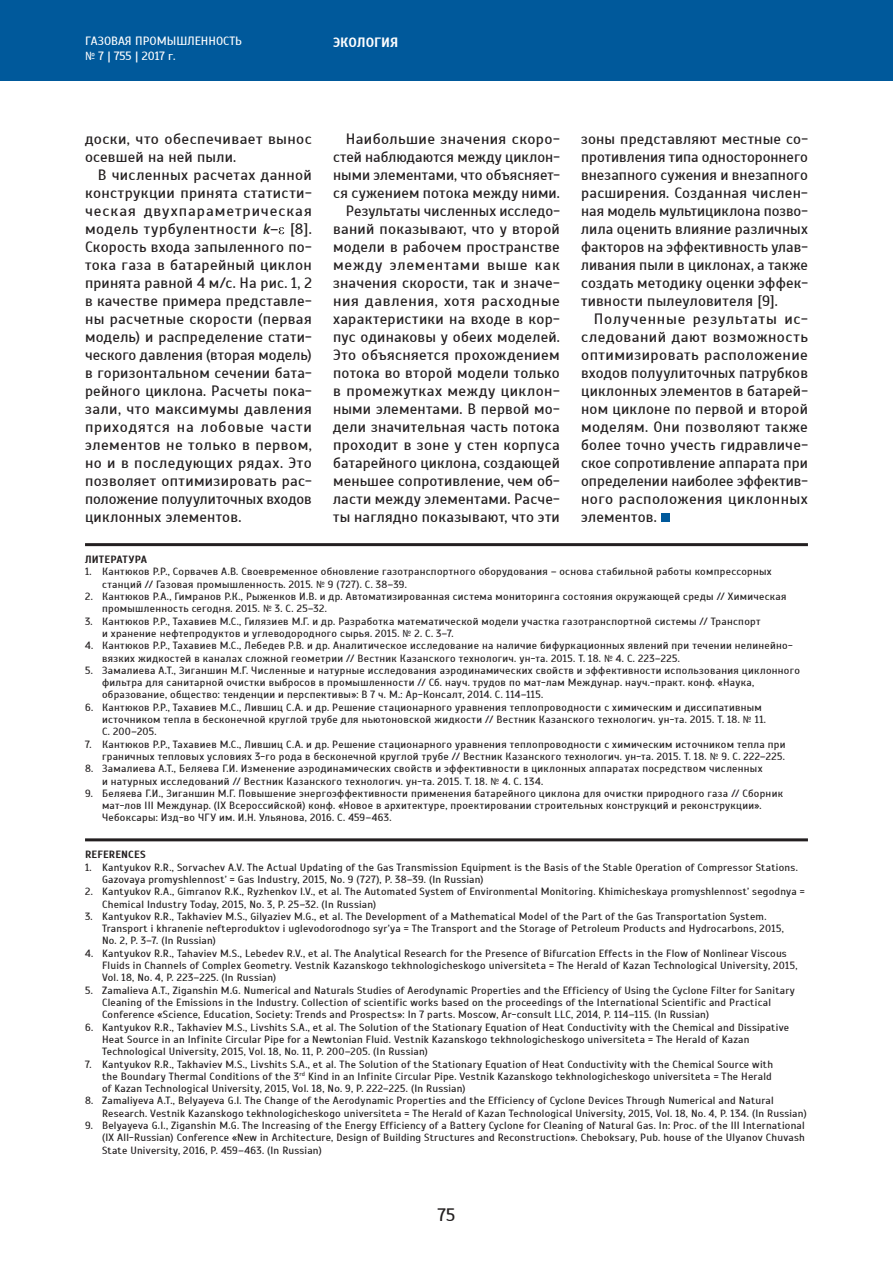
<style>
.page{position:relative;width:893px;height:1263px;background:#fff}
.page>*{position:absolute;margin:0;border:0;box-sizing:border-box;transform-origin:0 0}
.t1{font:18px "Scada";color:#231f20}
.text-main{font:15px/18px "Scada";letter-spacing:.01em;color:#231f20;text-align:justify}
.t2{font:700 13.5px "Scada";color:#fff}
.t3{font:12px/14.4px "Scada";color:#fff}
.t4{font:10.5px/12.3px "Scada";letter-spacing:.025em;color:#231f20}
.Literatura_zag{font:700 10.5px "Scada";letter-spacing:.02em;color:#231f20}
.s1{font-family:"Officina Sans C"}
.s2{font-style:italic}
</style>
<div class="page">
<div style="left:0;top:0;width:893px;height:81px;background:#00599b"></div>
<svg style="left:279px;top:227px;width:5px;height:7px"></svg>
<div style="left:661px;top:513px;width:9px;height:9px;background:#00599b"></div>
<hr style="left:85px;top:543px;width:723px;height:3px;background:#231f20">
<hr style="left:85px;top:838px;width:723px;height:3px;background:#231f20">
<p class="t3" style="left:85px;top:34px;width:158px">ГАЗОВАЯ ПРОМЫШЛЕННОСТЬ <span class="s1">№</span> 7 | 755 | 2017 г.</p>
<p class="t2" style="left:333px;top:34px;width:67px">ЭКОЛОГИЯ</p>
<p class="text-main" style="left:85px;top:130px;width:228px">доски, что обеспечивает вынос осевшей на ней пыли.</p>
<p class="text-main" style="left:85px;top:166px;width:228px;text-indent:13px">В численных расчетах данной конструкции принята статисти&shy;ческая двухпараметрическая модель турбулентности <span class="s2">k</span>– [8].<br>Скорость входа запыленного по&shy;тока газа в батарейный циклон принята равной 4 м/с. На рис. 1, 2 в качестве примера представле&shy;ны расчетные скорости (первая модель) и распределение стати&shy;ческого давления (вторая модель) в горизонтальном сечении бата&shy;рейного циклона. Расчеты пока&shy;зали, что максимумы давления приходятся на лобовые части элементов не только в первом, но и в последующих рядах. Это позволяет оптимизировать рас&shy;положение полуулиточных входов циклонных элементов.</p>
<p class="text-main" style="left:333px;top:130px;width:228px;text-indent:13px">Наибольшие значения скоро&shy;стей наблюдаются между циклон&shy;ными элементами, что объясняет&shy;ся сужением потока между ними.</p>
<p class="text-main" style="left:333px;top:202px;width:228px;text-indent:13px">Результаты численных исследо&shy;ваний показывают, что у второй модели в рабочем пространстве между элементами выше как значения скорости, так и значе&shy;ния давления, хотя расходные характеристики на входе в кор&shy;пус одинаковы у обеих моделей.<br>Это объясняется прохождением потока во второй модели только в промежутках между циклон&shy;ными элементами. В первой мо&shy;дели значительная часть потока проходит в зоне у стен корпуса батарейного циклона, создающей меньшее сопротивление, чем об&shy;ласти между элементами. Расче&shy;ты наглядно показывают, что эти</p>
<p class="text-main" style="left:581px;top:130px;width:228px">зоны представляют местные со&shy;противления типа одностороннего внезапного сужения и внезапного расширения. Созданная числен&shy;ная модель мультициклона позво&shy;лила оценить влияние различных факторов на эффективность улав&shy;ливания пыли в циклонах, а также создать методику оценки эффек&shy;тивности пылеуловителя [9].</p>
<p class="text-main" style="left:581px;top:310px;width:228px;text-indent:13px">Полученные результаты ис&shy;следований дают возможность оптимизировать расположение входов полуулиточных патрубков циклонных элементов в батарей&shy;ном циклоне по первой и второй моделям. Они позволяют также более точно учесть гидравличе&shy;ское сопротивление аппарата при определении наиболее эффектив&shy;ного расположения циклонных элементов.</p>
<p class="Literatura_zag" style="left:85px;top:553px;width:64px">ЛИТЕРАТУРА</p>
<p class="t4" style="left:102px;top:566px;width:671px;text-indent:-17px">1. Кантюков Р.Р., Сорвачев А.В. Своевременное обновление газотранспортного оборудования – основа стабильной работы компрессорных станций // Газовая промышленность. 2015. <span class="s1">№</span> 9 (727). С. 38–39.</p>
<p class="t4" style="left:102px;top:590px;width:686px;text-indent:-17px">2. Кантюков Р.А., Гимранов Р.К., Рыженков И.В. и др. Автоматизированная система мониторинга состояния окружающей среды // Химическая промышленность сегодня. 2015. <span class="s1">№</span> 3. С. 25–32.</p>
<p class="t4" style="left:102px;top:615px;width:660px;text-indent:-17px">3. Кантюков Р.Р., Тахавиев М.С., Гилязиев М.Г. и др. Разработка математической модели участка газотранспортной системы // Транспорт и хранение нефтепродуктов и углеводородного сырья. 2015. <span class="s1">№</span> 2. С. 3–7.</p>
<p class="t4" style="left:102px;top:639px;width:692px;text-indent:-17px">4. Кантюков Р.Р., Тахавиев М.С., Лебедев Р.В. и др. Аналитическое исследование на наличие бифуркационных явлений при течении нелинейно&shy;вязких жидкостей в каналах сложной геометрии // Вестник Казанского технологич. ун-та. 2015. Т. 18. <span class="s1">№</span> 4. С. 223–225.</p>
<p class="t4" style="left:102px;top:664px;width:699px;text-indent:-17px">5. Замалиева А.Т., Зиганшин М.Г. Численные и натурные исследования аэродинамических свойств и эффективности использования циклонного фильтра для санитарной очистки выбросов в промышленности // Сб. науч. трудов по мат-лам Междунар. науч.-практ. конф. «Наука, образование, общество: тенденции и перспективы»: В 7 ч. М.: Ар-Консалт, 2014. С. 114–115.</p>
<p class="t4" style="left:102px;top:701px;width:665px;text-indent:-17px">6. Кантюков Р.Р., Тахавиев М.С., Лившиц С.А. и др. Решение стационарного уравнения теплопроводности с химическим и диссипативным источником тепла в бесконечной круглой трубе для ньютоновской жидкости // Вестник Казанского технологич. ун-та. 2015. Т. 18. <span class="s1">№</span> 11.<br>С. 200–205.</p>
<p class="t4" style="left:85px;top:738px;width:702px;text-align:right">7. Кантюков Р.Р., Тахавиев М.С., Лившиц С.А. и др. Решение стационарного уравнения теплопроводности с химическим источником тепла при граничных тепловых условиях 3-го рода в бесконечной круглой трубе // Вестник Казанского технологич. ун-та. 2015. Т. 18. <span class="s1">№</span> 9. С. 222–225.</p>
<p class="t4" style="left:102px;top:762px;width:662px;text-indent:-17px">8. Замалиева А.Т., Беляева Г.И. Изменение аэродинамических свойств и эффективности в циклонных аппаратах посредством численных и натурных исследований // Вестник Казанского технологич. ун-та. 2015. Т. 18. <span class="s1">№</span> 4. С. 134.</p>
<p class="t4" style="left:102px;top:787px;width:682px;text-indent:-17px">9. Беляева Г.И., Зиганшин М.Г. Повышение энергоэффективности применения батарейного циклона для очистки природного газа // Сборник мат-лов III Междунар. (IX Всероссийской) конф. «Новое в архитектуре, проектировании строительных конструкций и реконструкции».<br>Чебоксары: Изд-во ЧГУ им. И.Н. Ульянова, 2016. С. 459–463.</p>
<p class="Literatura_zag" style="left:85px;top:849px;width:62px">REFERENCES</p>
<p class="t4" style="left:102px;top:861px;width:697px;text-indent:-17px">1. Kantyukov R.R., Sorvachev A.V. The Actual Updating of the Gas Transmission Equipment is the Basis of the Stable Operation of Compressor Stations.<br>Gazovaya promyshlennost’ = Gas Industry, 2015, No. 9 (727), P. 38–39. (In Russian)</p>
<p class="t4" style="left:102px;top:885px;width:704px;text-indent:-17px">2. Kantyukov R.A., Gimranov R.K., Ryzhenkov I.V., et al. The Automated System of Environmental Monitoring. Khimicheskaya promyshlennost’ segodnya =<br>Chemical Industry Today, 2015, No. 3, P. 25–32. (In Russian)</p>
<p class="t4" style="left:102px;top:910px;width:683px;text-indent:-17px">3. Kantyukov R.R., Takhaviev M.S., Gilyaziev M.G., et al. The Development of a Mathematical Model of the Part of the Gas Transportation System.<br>Transport i khranenie nefteproduktov i uglevodorodnogo syr’ya = The Transport and the Storage of Petroleum Products and Hydrocarbons, 2015,<br>No. 2, P. 3–7. (In Russian)</p>
<p class="t4" style="left:102px;top:947px;width:697px;text-indent:-17px">4. Kantyukov R.R., Tahaviev M.S., Lebedev R.V., et al. The Analytical Research for the Presence of Bifurcation Effects in the Flow of Nonlinear Viscous<br>Fluids in Channels of Complex Geometry. Vestnik Kazanskogo tekhnologicheskogo universiteta = The Herald of Kazan Technological University, 2015,<br>Vol. 18, No. 4, P. 223–225. (In Russian)</p>
<p class="t4" style="left:102px;top:984px;width:694px;text-indent:-17px">5. Zamalieva A.T., Ziganshin M.G. Numerical and Naturals Studies of Aerodynamic Properties and the Efficiency of Using the Cyclone Filter for Sanitary<br>Cleaning of the Emissions in the Industry. Collection of scientific works based on the proceedings of the International Scientific and Practical<br>Conference «Science, Education, Society: Trends and Prospects»: In 7 parts. Moscow, Ar-consult LLC, 2014, P. 114–115. (In Russian)</p>
<p class="t4" style="left:102px;top:1021px;width:689px;text-indent:-17px">6. Kantyukov R.R., Takhaviev M.S., Livshits S.A., et al. The Solution of the Stationary Equation of Heat Conductivity with the Chemical and Dissipative<br>Heat Source in an Infinite Circular Pipe for a Newtonian Fluid. Vestnik Kazanskogo tekhnologicheskogo universiteta = The Herald of Kazan<br>Technological University, 2015, Vol. 18, No. 11, P. 200–205. (In Russian)</p>
<p class="t4" style="left:102px;top:1058px;width:673px;text-indent:-17px">7. Kantyukov R.R., Takhaviev M.S., Livshits S.A., et al. The Solution of the Stationary Equation of Heat Conductivity with the Chemical Source with the Boundary Thermal Conditions of the 3<sup>rd</sup> Kind in an Infinite Circular Pipe. Vestnik Kazanskogo tekhnologicheskogo universiteta = The Herald of Kazan Technological University, 2015, Vol. 18, No. 9, P. 222–225. (In Russian)</p>
<p class="t4" style="left:102px;top:1095px;width:706px;text-indent:-17px">8. Zamaliyeva A.T., Belyayeva G.I. The Change of the Aerodynamic Properties and the Efficiency of Cyclone Devices Through Numerical and Natural<br>Research. Vestnik Kazanskogo tekhnologicheskogo universiteta = The Herald of Kazan Technological University, 2015, Vol. 18, No. 4, P. 134. (In Russian)</p>
<p class="t4" style="left:102px;top:1119px;width:704px;text-align:justify;text-indent:-17px">9. Belyayeva G.I., Ziganshin M.G. The Increasing of the Energy Efficiency of a Battery Cyclone for Cleaning of Natural Gas. In: Proc. of the III International (IX All-Russian) Conference «New in Architecture, Design of Building Structures and Reconstruction». Cheboksary, Pub. house of the Ulyanov Chuvash State University, 2016, P. 459–463. (In Russian)</p>
<h1 class="t1" style="left:438px;top:1205px;width:19px">75</h1>
</div>
